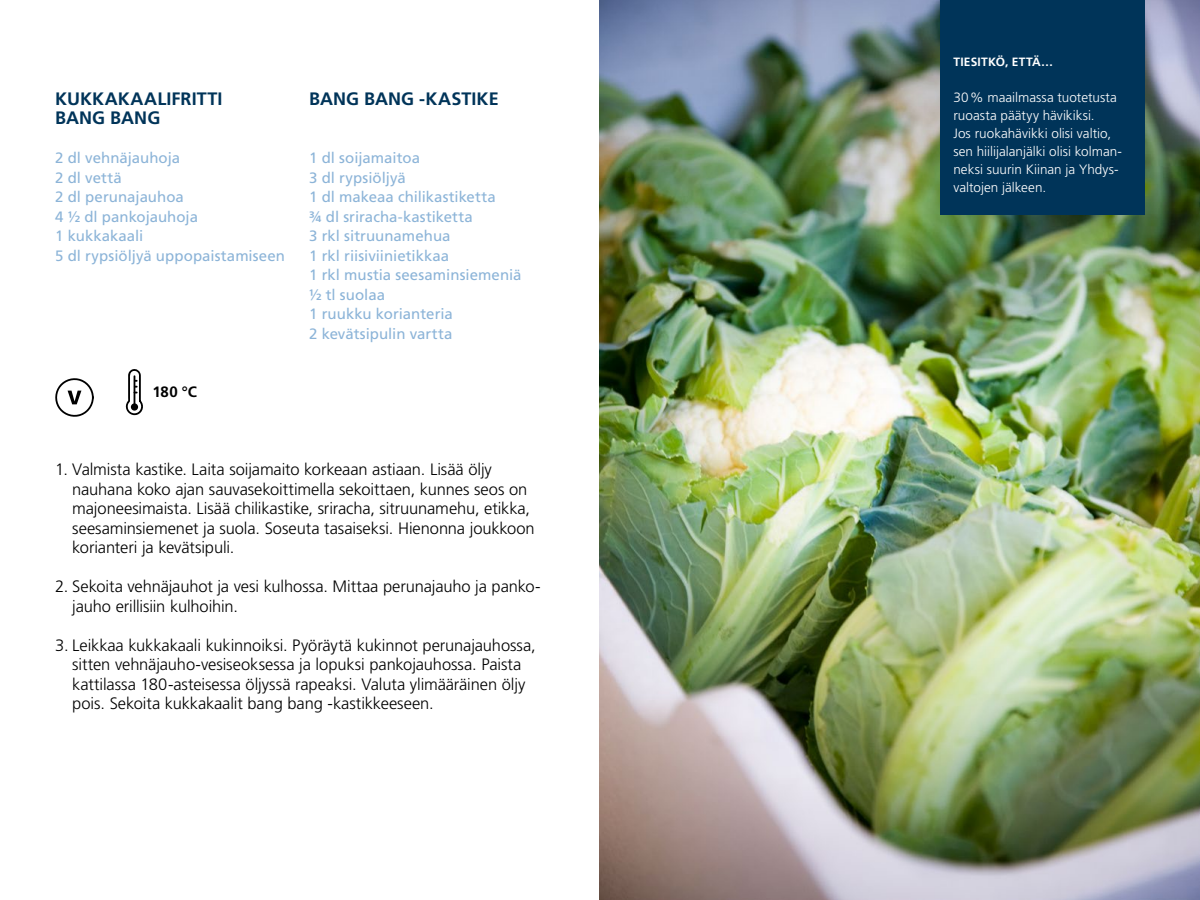
<style>
.page{position:relative;width:1200px;height:900px;background:#fff}
.page>*{position:absolute;margin:0;border:0;box-sizing:border-box;transform-origin:0 0}
.t1{font:700 18px/19.5px "Frutiger LT Std";letter-spacing:.005em;color:#003459}
.t2{font:300 16.5px/19.5px "Frutiger LT Std";letter-spacing:-.01em;color:#000}
.t3{font:15px/19.5px "Frutiger LT Std";color:#8cb4d8}
.t4{font:700 15px "Frutiger LT Std";color:#000}
.t5{font:300 13.5px/18px "Frutiger LT Std";color:#fff}
.t6{font:700 12px "Frutiger LT Std";letter-spacing:.02em;color:#fff}
</style>
<div class="page">
<img style="left:599px;top:0;width:601px;height:900px">
<svg style="left:55px;top:378px;width:39px;height:39px"></svg>
<svg style="left:125px;top:369px;width:18px;height:47px"></svg>
<div style="left:941px;top:0;width:204px;height:214px;background:#003459"></div>
<p class="t1" style="left:55px;top:89px;width:169px">KUKKAKAALIFRITTI<br>BANG BANG</p>
<p class="t3" style="left:55px;top:148px;width:231px">2 dl vehnäjauhoja<br>2 dl vettä<br>2 dl perunajauhoa<br>4 ½ dl pankojauhoja<br>1 kukkakaali<br>5 dl rypsiöljyä uppopaistamiseen</p>
<p class="t4" style="left:153px;top:383px;width:46px">180 °C</p>
<p class="t1" style="left:309px;top:89px;width:191px">BANG BANG -KASTIKE</p>
<p class="t3" style="left:309px;top:148px;width:214px">1 dl soijamaitoa<br>3 dl rypsiöljyä<br>1 dl makeaa chilikastiketta<br>¾ dl sriracha-kastiketta<br>3 rkl sitruunamehua<br>1 rkl riisiviinietikkaa<br>1 rkl mustia seesaminsiemeniä ½ tl suolaa<br>1 ruukku korianteria<br>2 kevätsipulin vartta</p>
<p class="t2" style="left:72px;top:460px;width:464px;text-indent:-17px">1. Valmista kastike. Laita soijamaito korkeaan astiaan. Lisää öljy nauhana koko ajan sauvasekoittimella sekoittaen, kunnes seos on majoneesimaista. Lisää chilikastike, sriracha, sitruunamehu, etikka, seesaminsiemenet ja suola. Soseuta tasaiseksi. Hienonna joukkoon korianteri ja kevätsipuli.</p>
<p class="t2" style="left:72px;top:577px;width:470px;text-indent:-17px">2. Sekoita vehnäjauhot ja vesi kulhossa. Mittaa perunajauho ja panko&shy;jauho erillisiin kulhoihin.</p>
<p class="t2" style="left:72px;top:635px;width:465px;text-indent:-17px">3. Leikkaa kukkakaali kukinnoiksi. Pyöräytä kukinnot perunajauhossa, sitten vehnäjauho-vesiseoksessa ja lopuksi pankojauhossa. Paista kattilassa 180-asteisessa öljyssä rapeaksi. Valuta ylimääräinen öljy pois. Sekoita kukkakaalit bang bang -kastikkeeseen.</p>
<p class="t6" style="left:953px;top:55px;width:101px">TIESITKÖ, ETTÄ…</p>
<p class="t5" style="left:953px;top:89px;width:170px">30 % maailmassa tuotetusta ruoasta päätyy hävikiksi.<br>Jos ruokahävikki olisi valtio, sen hiilijalanjälki olisi kolman&shy;neksi suurin Kiinan ja Yhdys&shy;valtojen jälkeen.</p>
</div>
